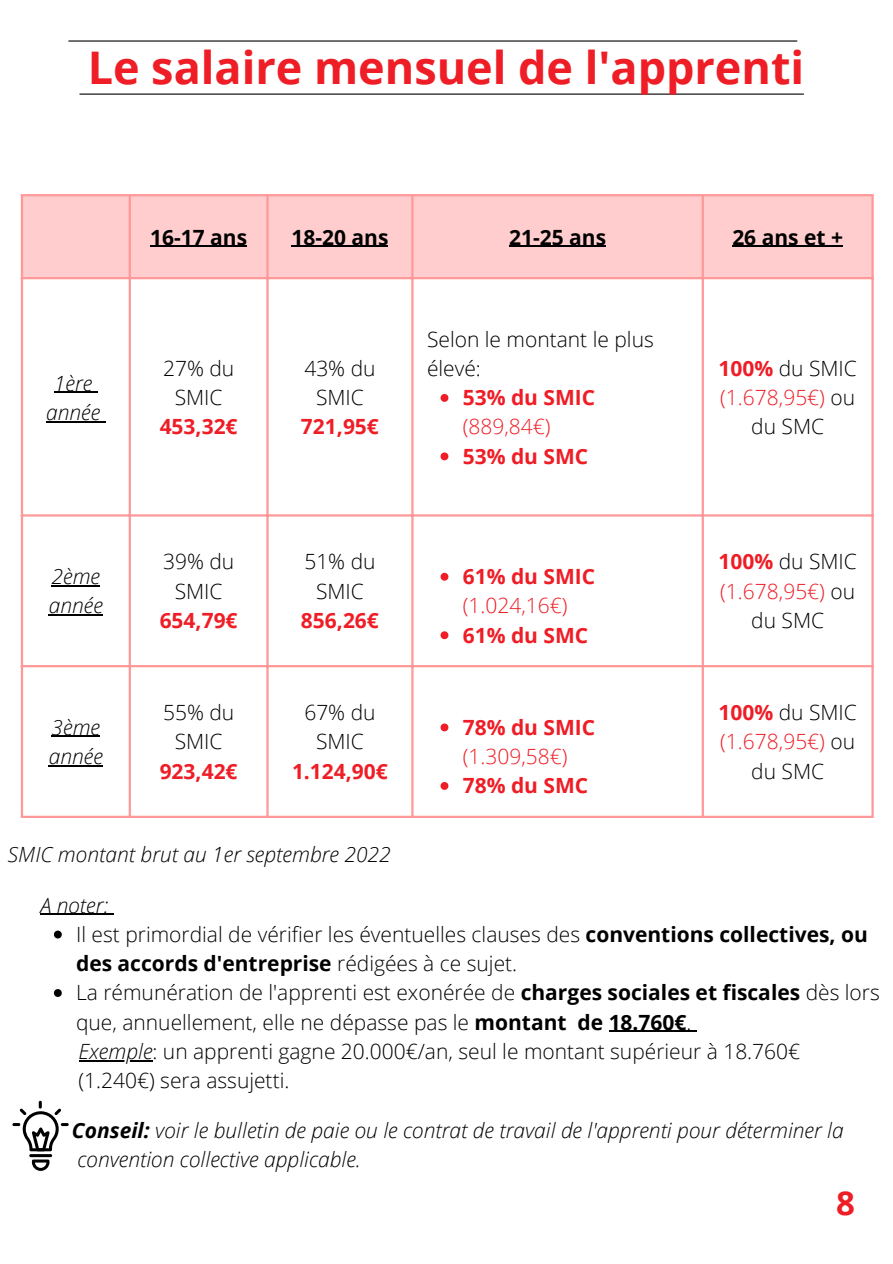
<style>
.page{position:relative;width:893px;height:1264px;background:#fff}
.page>*{position:absolute;margin:0;border:0;box-sizing:border-box;transform-origin:0 0}
.t1{font:700 45px "Open Sans";color:#ee1d26}
.t2{font:700 33px "Open Sans";color:#ee1d26}
.t3{font:300 21px/29.2px "Open Sans";color:#000;text-align:center}
.t4{font:italic 300 21px/29.2px "Open Sans";color:#000}
.t5{font:700 21px "Open Sans";color:#ee1d26}
.t6{font:700 21px "Open Sans";color:#000}
.t7{font:300 21px "Open Sans";color:#ee1d26}
.s1{font-weight:700;color:#ee1d26}
.s2{color:#ee1d26}
.s3{font-weight:700}
.s4{font-style:italic}
</style>
<div class="page">
<hr style="left:68px;top:40px;width:729px;height:2px;background:#000">
<hr style="left:79px;top:94px;width:724px;height:1px;background:#000">
<div style="left:23px;top:196px;width:848px;height:81px;background:#ffcdcd"></div>
<hr style="left:150px;top:246px;width:97px;height:1px;background:#000">
<hr style="left:291px;top:246px;width:97px;height:1px;background:#000">
<hr style="left:509px;top:246px;width:97px;height:1px;background:#000">
<hr style="left:732px;top:246px;width:111px;height:1px;background:#000">
<hr style="left:54px;top:392px;width:38px;height:1px;background:#000">
<hr style="left:46px;top:421px;width:54px;height:1px;background:#000">
<svg style="left:440px;top:394px;width:8px;height:8px"></svg>
<svg style="left:440px;top:452px;width:8px;height:8px"></svg>
<hr style="left:52px;top:585px;width:48px;height:1px;background:#000">
<hr style="left:49px;top:614px;width:54px;height:1px;background:#000">
<svg style="left:440px;top:573px;width:8px;height:7px"></svg>
<svg style="left:440px;top:631px;width:8px;height:8px"></svg>
<hr style="left:52px;top:736px;width:48px;height:1px;background:#000">
<hr style="left:49px;top:765px;width:54px;height:1px;background:#000">
<svg style="left:440px;top:723px;width:8px;height:8px"></svg>
<svg style="left:440px;top:782px;width:8px;height:7px"></svg>
<hr style="left:21px;top:196px;width:2px;height:619px;background:#f99">
<hr style="left:129px;top:196px;width:2px;height:619px;background:#f99">
<hr style="left:266px;top:196px;width:2px;height:619px;background:#f99">
<hr style="left:411px;top:196px;width:2px;height:619px;background:#f99">
<hr style="left:701px;top:196px;width:2px;height:619px;background:#f99">
<hr style="left:871px;top:196px;width:2px;height:619px;background:#f99">
<hr style="left:21px;top:194px;width:852px;height:2px;background:#f99">
<hr style="left:21px;top:277px;width:852px;height:2px;background:#f99">
<hr style="left:21px;top:514px;width:852px;height:2px;background:#f99">
<hr style="left:21px;top:665px;width:852px;height:2px;background:#f99">
<hr style="left:21px;top:815px;width:852px;height:3px;background:#f99">
<svg style="left:54px;top:930px;width:8px;height:8px"></svg>
<svg style="left:54px;top:989px;width:8px;height:7px"></svg>
<hr style="left:608px;top:1030px;width:78px;height:1px;background:#000">
<hr style="left:40px;top:913px;width:68px;height:1px;background:#000">
<hr style="left:79px;top:1059px;width:73px;height:2px;background:#000">
<hr style="left:29px;top:1154px;width:23px;height:3px;background:#000;border-radius:2px">
<svg style="left:32px;top:1159px;width:17px;height:11px"></svg>
<svg style="left:12px;top:1100px;width:57px;height:51px"></svg>
<h1 class="t1" style="left:88px;top:36px;width:718px">Le salaire mensuel de l'apprenti</h1>
<p class="t4" style="left:46px;top:368px;width:56px;text-align:center">1ère année</p>
<p class="t4" style="left:49px;top:561px;width:56px">2ème année</p>
<p class="t4" style="left:49px;top:712px;width:56px">3ème année</p>
<p class="t6" style="left:150px;top:222px;width:98px">16-17 ans</p>
<p class="t6" style="left:291px;top:222px;width:98px">18-20 ans</p>
<p class="t6" style="left:509px;top:222px;width:98px">21-25 ans</p>
<p class="t6" style="left:732px;top:222px;width:112px">26 ans et +</p>
<p class="t3" style="left:163px;top:353px;width:73px">27% du<br>SMIC</p>
<p class="t5" style="left:160px;top:412px;width:79px">453,32€</p>
<p class="t3" style="left:163px;top:546px;width:73px">39% du<br>SMIC</p>
<p class="t5" style="left:160px;top:605px;width:79px">654,79€</p>
<p class="t3" style="left:163px;top:697px;width:73px">55% du<br>SMIC</p>
<p class="t5" style="left:160px;top:756px;width:79px">923,42€</p>
<p class="t3" style="left:304px;top:353px;width:73px">43% du<br>SMIC</p>
<p class="t5" style="left:301px;top:412px;width:79px">721,95€</p>
<p class="t3" style="left:304px;top:546px;width:73px">51% du<br>SMIC</p>
<p class="t5" style="left:301px;top:605px;width:79px">856,26€</p>
<p class="t3" style="left:304px;top:697px;width:73px">67% du<br>SMIC</p>
<p class="t5" style="left:292px;top:756px;width:97px">1.124,90€</p>
<p class="t3" style="left:427px;top:324px;width:228px;text-align:left">Selon le montant le plus élevé:</p>
<p class="t5" style="left:462px;top:383px;width:134px">53% du SMIC</p>
<p class="t7" style="left:462px;top:412px;width:89px">(889,84€)</p>
<p class="t5" style="left:462px;top:441px;width:127px">53% du SMC</p>
<p class="t5" style="left:462px;top:561px;width:134px">61% du SMIC</p>
<p class="t7" style="left:462px;top:591px;width:106px">(1.024,16€)</p>
<p class="t5" style="left:462px;top:620px;width:127px">61% du SMC</p>
<p class="t5" style="left:462px;top:712px;width:134px">78% du SMIC</p>
<p class="t7" style="left:462px;top:741px;width:106px">(1.309,58€)</p>
<p class="t5" style="left:462px;top:770px;width:127px">78% du SMC</p>
<p class="t3" style="left:718px;top:353px;width:140px"><span class="s1">100%</span> du SMIC <span class="s2">(1.678,95€)</span> ou du SMC</p>
<p class="t3" style="left:718px;top:546px;width:140px"><span class="s1">100%</span> du SMIC <span class="s2">(1.678,95€)</span> ou du SMC</p>
<p class="t3" style="left:718px;top:697px;width:140px"><span class="s1">100%</span> du SMIC <span class="s2">(1.678,95€)</span> ou du SMC</p>
<p class="t4" style="left:8px;top:839px;width:384px">SMIC montant brut au 1er septembre 2022</p>
<p class="t4" style="left:40px;top:889px;width:69px">A noter:</p>
<p class="t3" style="left:76px;top:919px;width:805px;text-align:left">Il est primordial de vérifier les éventuelles clauses des <span class="s3">conventions collectives, ou des accords d'entreprise</span> rédigées à ce sujet.<br>La rémunération de l'apprenti est exonérée de <span class="s3">charges sociales et fiscales</span> dès lors que, annuellement, elle ne dépasse pas le <span class="s3">montant de 18.760€</span>.</p>
<p class="t3" style="left:79px;top:1036px;width:723px;text-align:left"><span class="s4">Exemple</span>: un apprenti gagne 20.000€/an, seul le montant supérieur à 18.760€ (1.240€) sera assujetti.</p>
<p class="t4" style="left:72px;top:1115px;width:773px"><span class="s3">Conseil:</span> voir le bulletin de paie ou le contrat de travail de l'apprenti pour déterminer la convention collective applicable.</p>
<h2 class="t2" style="left:836px;top:1179px;width:20px">8</h2>
</div>
